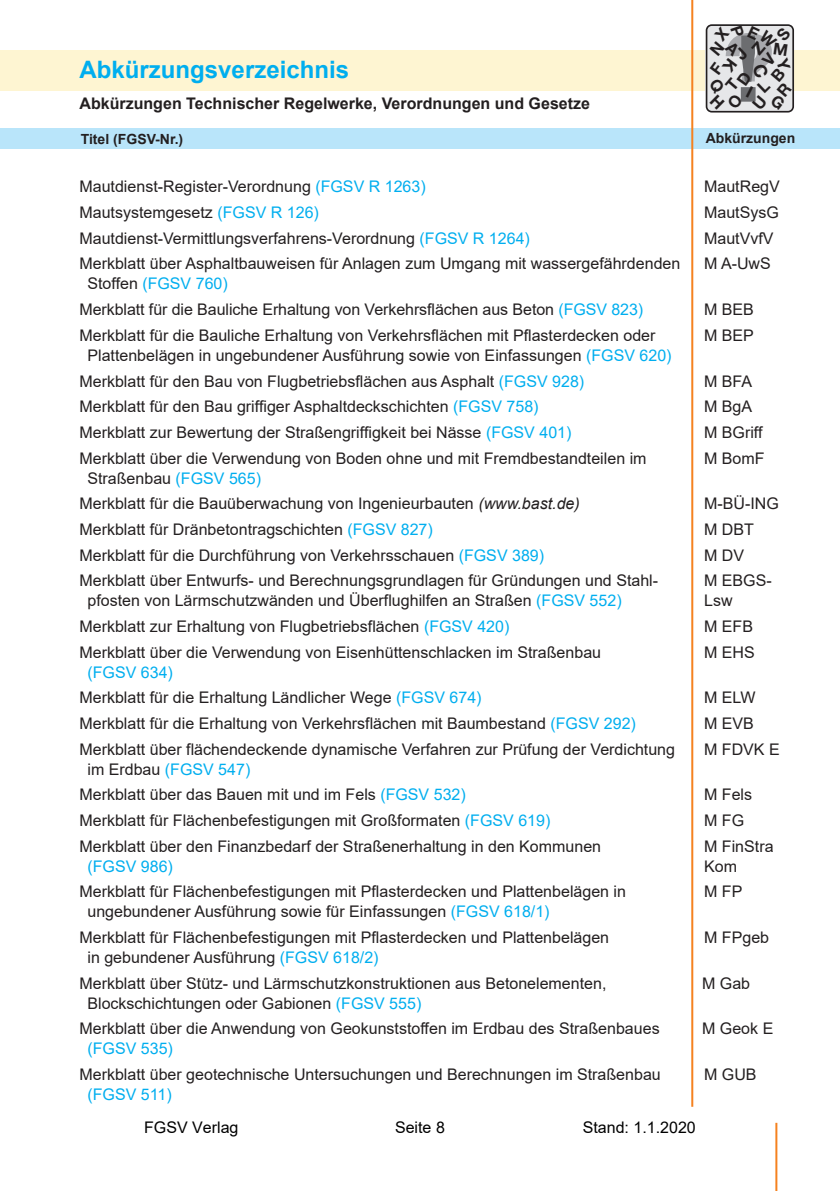
<style>
.page{position:relative;width:840px;height:1191px;background:#fff}
.page>*{position:absolute;margin:0;border:0;box-sizing:border-box;transform-origin:0 0}
.t1{font:700 93.8px "Helvetica Neue";color:#a8a9ad}
.t2{font:700 24px "Arial";color:#00aeef}
.Text_Tabulator_D{font:16px "Arial";color:#231f20}
.Text_Tabulator_D-2{font:16px "Arial";color:#00aeef}
.t3{font:700 16px "Arial";color:#231f20}
.t4{font:16px "Arial";color:#000}
.t5{font:700 14px "Arial";color:#231f20}
.s1{font-size:92.4px;color:#6c6d70}
.s2{color:#00aeef}
.s3{color:#231f20}
.s4{font-style:italic}
</style>
<div class="page">
<div style="left:0;top:50px;width:839px;height:40px;background:#fef5d2"></div>
<div style="left:0;top:128px;width:839px;height:20px;background:#b9e5fa"></div>
<hr style="left:775px;top:1122px;width:2px;height:69px;background:#f58220">
<hr style="left:691px;top:0;width:2px;height:1106px;background:#f58220">
<svg style="left:705px;top:24px;width:88px;height:88px;background:#dbdcdd"></svg>
<h2 class="t2" style="left:79px;top:53px;width:271px">Abkürzungsverzeichnis</h2>
<p class="t3" style="left:79px;top:92px;width:512px">Abkürzungen Technischer Regelwerke, Verordnungen und Gesetze</p>
<h1 class="t1" style="left:722px;top:10px;width:54px">?<span class="s1">!</span></h1>
<p class="t5" style="left:705px;top:129px;width:91px">Abkürzungen</p>
<p class="t5" style="left:81px;top:129px;width:104px">Titel (FGSV-Nr.)</p>
<p class="Text_Tabulator_D" style="left:79px;top:176px;width:347px">Mautdienst-Register-Verordnung <span class="s2">(FGSV R 1263)</span></p>
<p class="Text_Tabulator_D" style="left:703px;top:176px;width:77px">MautRegV</p>
<p class="Text_Tabulator_D" style="left:79px;top:201px;width:241px">Mautsystemgesetz <span class="s2">(FGSV R 126)</span></p>
<p class="Text_Tabulator_D" style="left:703px;top:201px;width:76px">MautSysG</p>
<p class="Text_Tabulator_D" style="left:79px;top:227px;width:451px">Mautdienst-Vermittlungsverfahrens-Verordnung <span class="s2">(FGSV R 1264)</span></p>
<p class="Text_Tabulator_D" style="left:703px;top:227px;width:71px">MautVvfV</p>
<p class="Text_Tabulator_D" style="left:79px;top:253px;width:602px">Merkblatt über Asphaltbauweisen für Anlagen zum Umgang mit wassergefährdenden</p>
<p class="Text_Tabulator_D" style="left:703px;top:253px;width:68px">M A-UwS</p>
<p class="Text_Tabulator_D-2" style="left:87px;top:273px;width:142px"><span class="s3">Stoffen</span> (FGSV 760)</p>
<p class="Text_Tabulator_D" style="left:79px;top:298px;width:565px">Merkblatt für die Bauliche Erhaltung von Verkehrsflächen aus Beton <span class="s2">(FGSV 823)</span></p>
<p class="Text_Tabulator_D" style="left:703px;top:298px;width:51px">M BEB</p>
<p class="Text_Tabulator_D" style="left:79px;top:324px;width:577px">Merkblatt für die Bauliche Erhaltung von Verkehrsflächen mit Pflasterdecken oder</p>
<p class="Text_Tabulator_D" style="left:703px;top:324px;width:51px">M BEP</p>
<p class="Text_Tabulator_D" style="left:87px;top:344px;width:585px">Plattenbelägen in ungebundener Ausführung sowie von Einfassungen <span class="s2">(FGSV 620)</span></p>
<p class="Text_Tabulator_D" style="left:79px;top:370px;width:506px">Merkblatt für den Bau von Flugbetriebsflächen aus Asphalt <span class="s2">(FGSV 928)</span></p>
<p class="Text_Tabulator_D" style="left:703px;top:370px;width:50px">M BFA</p>
<p class="Text_Tabulator_D" style="left:79px;top:395px;width:460px">Merkblatt für den Bau griffiger Asphaltdeckschichten <span class="s2">(FGSV 758)</span></p>
<p class="Text_Tabulator_D" style="left:703px;top:395px;width:50px">M BgA</p>
<p class="Text_Tabulator_D" style="left:79px;top:421px;width:493px">Merkblatt zur Bewertung der Straßengriffigkeit bei Nässe <span class="s2">(FGSV 401)</span></p>
<p class="Text_Tabulator_D" style="left:703px;top:421px;width:60px">M BGriff</p>
<p class="Text_Tabulator_D" style="left:79px;top:447px;width:568px">Merkblatt über die Verwendung von Boden ohne und mit Fremdbestandteilen im</p>
<p class="Text_Tabulator_D" style="left:703px;top:447px;width:62px">M BomF</p>
<p class="Text_Tabulator_D" style="left:87px;top:467px;width:175px">Straßenbau <span class="s2">(FGSV 565)</span></p>
<p class="Text_Tabulator_D" style="left:79px;top:492px;width:501px">Merkblatt für die Bauüberwachung von Ingenieurbauten <span class="s4">(www.bast.de)</span></p>
<p class="Text_Tabulator_D" style="left:703px;top:492px;width:76px">M-BÜ-ING</p>
<p class="Text_Tabulator_D" style="left:79px;top:518px;width:355px">Merkblatt für Dränbetontragschichten <span class="s2">(FGSV 827)</span></p>
<p class="Text_Tabulator_D" style="left:703px;top:518px;width:51px">M DBT</p>
<p class="Text_Tabulator_D" style="left:79px;top:544px;width:466px">Merkblatt für die Durchführung von Verkehrsschauen <span class="s2">(FGSV 389)</span></p>
<p class="Text_Tabulator_D" style="left:703px;top:544px;width:41px">M DV</p>
<p class="Text_Tabulator_D" style="left:79px;top:569px;width:580px">Merkblatt über Entwurfs- und Berechnungsgrundlagen für Gründungen und Stahl-</p>
<p class="Text_Tabulator_D" style="left:703px;top:569px;width:69px">M EBGS-</p>
<p class="Text_Tabulator_D" style="left:87px;top:589px;width:535px">pfosten von Lärmschutzwänden und Überflughilfen an Straßen <span class="s2">(FGSV 552)</span></p>
<p class="Text_Tabulator_D" style="left:703px;top:589px;width:30px">Lsw</p>
<p class="Text_Tabulator_D" style="left:79px;top:615px;width:431px">Merkblatt zur Erhaltung von Flugbetriebsflächen <span class="s2">(FGSV 420)</span></p>
<p class="Text_Tabulator_D" style="left:703px;top:615px;width:50px">M EFB</p>
<p class="Text_Tabulator_D" style="left:79px;top:641px;width:523px">Merkblatt über die Verwendung von Eisenhüttenschlacken im Straßenbau</p>
<p class="Text_Tabulator_D" style="left:703px;top:641px;width:52px">M EHS</p>
<p class="Text_Tabulator_D-2" style="left:87px;top:661px;width:87px">(FGSV 634)</p>
<p class="Text_Tabulator_D" style="left:79px;top:686px;width:403px">Merkblatt für die Erhaltung Ländlicher Wege <span class="s2">(FGSV 674)</span></p>
<p class="Text_Tabulator_D" style="left:703px;top:686px;width:53px">M ELW</p>
<p class="Text_Tabulator_D" style="left:79px;top:712px;width:557px">Merkblatt für die Erhaltung von Verkehrsflächen mit Baumbestand <span class="s2">(FGSV 292)</span></p>
<p class="Text_Tabulator_D" style="left:703px;top:712px;width:51px">M EVB</p>
<p class="Text_Tabulator_D" style="left:79px;top:738px;width:597px">Merkblatt über flächendeckende dynamische Verfahren zur Prüfung der Verdichtung</p>
<p class="Text_Tabulator_D" style="left:703px;top:738px;width:77px">M FDVK E</p>
<p class="Text_Tabulator_D-2" style="left:87px;top:758px;width:164px"><span class="s3">im Erdbau</span> (FGSV 547)</p>
<p class="Text_Tabulator_D" style="left:79px;top:783px;width:387px">Merkblatt über das Bauen mit und im Fels <span class="s2">(FGSV 532)</span></p>
<p class="Text_Tabulator_D" style="left:703px;top:783px;width:49px">M Fels</p>
<p class="Text_Tabulator_D" style="left:79px;top:809px;width:472px">Merkblatt für Flächenbefestigungen mit Großformaten <span class="s2">(FGSV 619)</span></p>
<p class="Text_Tabulator_D" style="left:703px;top:809px;width:41px">M FG</p>
<p class="Text_Tabulator_D" style="left:79px;top:835px;width:523px">Merkblatt über den Finanzbedarf der Straßenerhaltung in den Kommunen</p>
<p class="Text_Tabulator_D" style="left:703px;top:835px;width:71px">M FinStra</p>
<p class="Text_Tabulator_D-2" style="left:87px;top:855px;width:87px">(FGSV 986)</p>
<p class="Text_Tabulator_D" style="left:703px;top:855px;width:34px">Kom</p>
<p class="Text_Tabulator_D" style="left:79px;top:880px;width:548px">Merkblatt für Flächenbefestigungen mit Pflasterdecken und Plattenbelägen in</p>
<p class="Text_Tabulator_D" style="left:703px;top:880px;width:40px">M FP</p>
<p class="Text_Tabulator_D" style="left:87px;top:900px;width:463px">ungebundener Ausführung sowie für Einfassungen <span class="s2">(FGSV 618/1)</span></p>
<p class="Text_Tabulator_D" style="left:79px;top:926px;width:531px">Merkblatt für Flächenbefestigungen mit Pflasterdecken und Plattenbelägen</p>
<p class="Text_Tabulator_D" style="left:703px;top:926px;width:66px">M FPgeb</p>
<p class="Text_Tabulator_D" style="left:87px;top:946px;width:292px">in gebundener Ausführung <span class="s2">(FGSV 618/2)</span></p>
<p class="Text_Tabulator_D" style="left:79px;top:972px;width:528px">Merkblatt über Stütz- und Lärmschutzkonstruktionen aus Betonelementen,</p>
<p class="Text_Tabulator_D" style="left:701px;top:972px;width:50px">M Gab</p>
<p class="Text_Tabulator_D" style="left:87px;top:992px;width:335px">Blockschichtungen oder Gabionen <span class="s2">(FGSV 555)</span></p>
<p class="Text_Tabulator_D" style="left:79px;top:1017px;width:581px">Merkblatt über die Anwendung von Geokunststoffen im Erdbau des Straßenbaues</p>
<p class="Text_Tabulator_D" style="left:701px;top:1017px;width:73px">M Geok E</p>
<p class="Text_Tabulator_D-2" style="left:87px;top:1037px;width:87px">(FGSV 535)</p>
<p class="Text_Tabulator_D" style="left:79px;top:1063px;width:582px">Merkblatt über geotechnische Untersuchungen und Berechnungen im Straßenbau</p>
<p class="Text_Tabulator_D" style="left:703px;top:1063px;width:54px">M GUB</p>
<p class="Text_Tabulator_D-2" style="left:87px;top:1083px;width:86px">(FGSV 511)</p>
<p class="t4" style="left:144px;top:1116px;width:96px">FGSV Verlag</p>
<p class="t4" style="left:395px;top:1116px;width:51px">Seite 8</p>
<p class="t4" style="left:582px;top:1116px;width:114px">Stand: 1.1.2020</p>
</div>
